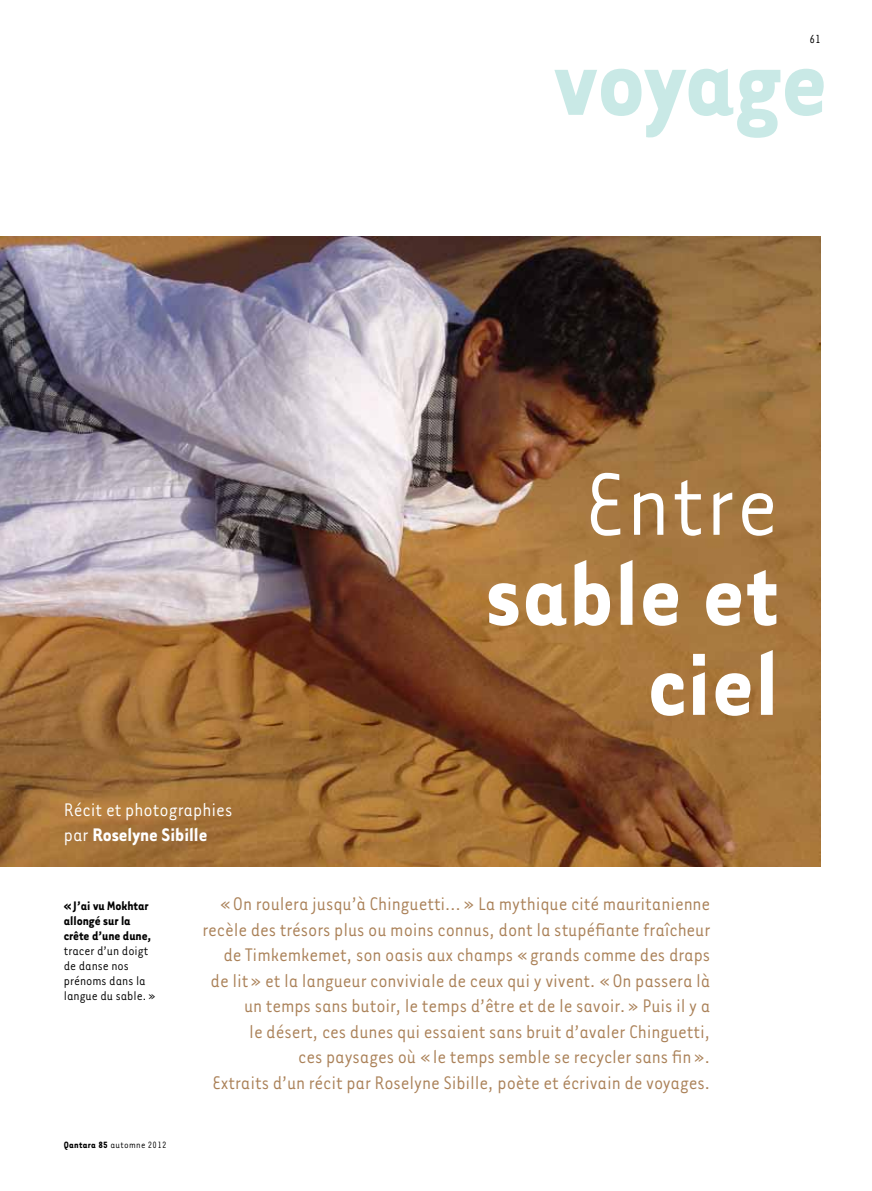
<style>
.page{position:relative;width:872px;height:1191px;background:#fff}
.page>*{position:absolute;margin:0;border:0;box-sizing:border-box;transform-origin:0 0}
.t1{font:700 112.5px "Tarzana Narrow";color:#c9e9e6}
.t2{font:700 101.55px/90px "Tarzana Narrow";letter-spacing:.015em;color:#fff;text-align:right}
.t3{font:101.55px "Tarzana Narrow";letter-spacing:.015em;color:#fff}
.t4{font:21px/25.5px "Tarzana Narrow";letter-spacing:-.005em;color:#aa8158;text-align:right}
.t5{font:21px/25.2px "Tarzana Narrow";color:#fff}
.t6{font:14.25px/15px "Tarzana Narrow";color:#000}
.t7{font:700 14.25px/15px "Tarzana Narrow";color:#000}
.t8{font:13.5px "Tarzana Narrow";color:#000}
.t9{font:10.5px "Tarzana Narrow";letter-spacing:.03em;color:#000}
.s1{font-weight:700}
</style>
<div class="page">
<img style="left:0;top:237px;width:821px;height:629px">
<p class="t8" style="left:809px;top:30px;width:13px">61</p>
<h1 class="t1" style="left:554px;top:11px;width:274px">voyage</h1>
<p class="t5" style="left:64px;top:796px;width:170px">Récit et photographies par <span class="s1">Roselyne Sibille</span></p>
<h2 class="t3" style="left:584px;top:443px;width:195px">Entre</h2>
<h2 class="t2" style="left:486px;top:544px;width:294px">sable et ciel</h2>
<p class="t7" style="left:64px;top:897px;width:89px">«J’ai vu Mokhtar allongé sur la crête d’une dune,</p>
<p class="t6" style="left:64px;top:943px;width:93px">tracer d’un doigt de danse nos prénoms dans la langue du sable.»</p>
<p class="t9" style="left:64px;top:1139px;width:104px"><span class="s1">Qantara 85</span> automne 2012</p>
<p class="t4" style="left:202px;top:890px;width:509px">«On roulera jusqu’à Chinguetti…» La mythique cité mauritanienne recèle des trésors plus ou moins connus, dont la stupéfiante fraîcheur de Timkemkemet, son oasis aux champs «grands comme des draps de lit» et la langueur conviviale de ceux qui y vivent. «On passera là un temps sans butoir, le temps d’être et de le savoir.» Puis il y a<br>le désert, ces dunes qui essaient sans bruit d’avaler Chinguetti,<br>ces paysages où «le temps semble se recycler sans fin».<br>Extraits d’un récit par Roselyne Sibille, poète et écrivain de voyages.</p>
</div>
